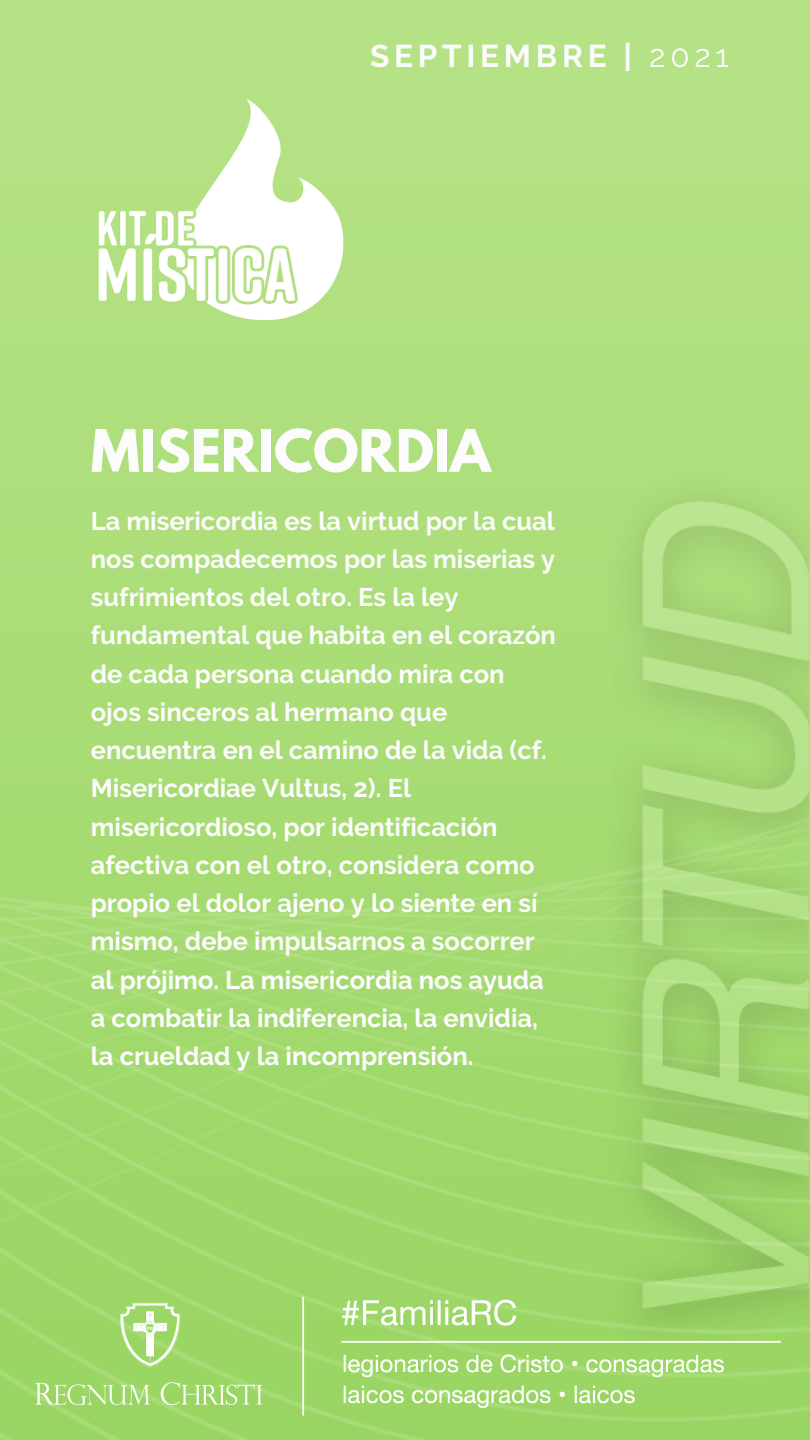
<style>
.page{position:relative;width:810px;height:1440px;background:#fff}
.page>*{position:absolute;margin:0;border:0;box-sizing:border-box;transform-origin:0 0}
.t1{font:700 51.9px "League Spartan";color:#fcfcfc}
.t2{font:700 31.5px "Raleway";letter-spacing:.15em;color:#fcfcfc}
.t3{font:700 25.5px/38.2px "Raleway";color:#fcfcfc}
.s1{font-weight:400}
</style>
<div class="page">
<img style="left:0;top:0;width:810px;height:1440px">
<img style="left:29px;top:1294px;width:752px;height:122px">
<img style="left:91px;top:81px;width:261px;height:258px">
<p class="t2" style="left:370px;top:38px;width:360px">SEPTIEMBRE | <span class="s1">2021</span></p>
<p class="t1" style="left:91px;top:425px;width:401px">MISERICORDIA</p>
<p class="t3" style="left:91px;top:502px;width:467px">La misericordia es la virtud por la cual nos compadecemos por las miserias y sufrimientos del otro. Es la ley fundamental que habita en el corazón de cada persona cuando mira con ojos sinceros al hermano que encuentra en el camino de la vida (cf.<br>Misericordiae Vultus, 2). El misericordioso, por identificación afectiva con el otro, considera como propio el dolor ajeno y lo siente en sí mismo, debe impulsarnos a socorrer al prójimo. La misericordia nos ayuda a combatir la indiferencia, la envidia, la crueldad y la incomprensión.</p>
</div>
